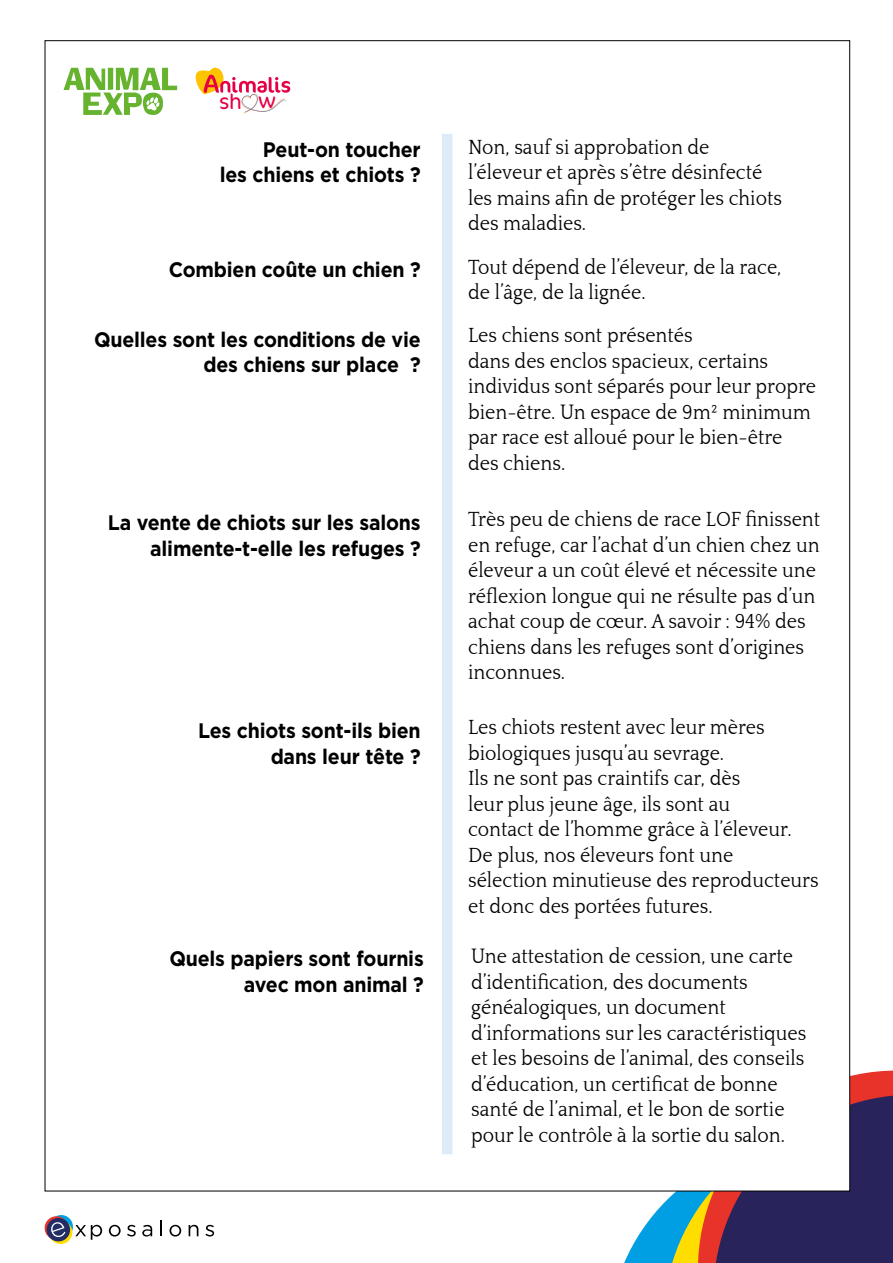
<style>
.page{position:relative;width:893px;height:1263px;background:#fff}
.page>*{position:absolute;margin:0;border:0;box-sizing:border-box;transform-origin:0 0}
.t1{font:300 21.45px "Cocon OT";color:#e50046}
.t2{font:21px/25.5px "Quattrocento";color:#000;scale:.93 1}
.t3{font:700 21px "Gotham HTF";letter-spacing:-.01em;color:#000;scale:.93 1}
</style>
<div class="page">
<svg style="left:608px;top:1070px;width:285px;height:193px;background:#585273"></svg>
<svg style="left:49px;top:1215px;width:24px;height:23px"></svg>
<svg style="left:49px;top:1220px;width:23px;height:24px"></svg>
<svg style="left:45px;top:1216px;width:23px;height:24px"></svg>
<div style="left:47px;top:1218px;width:23px;height:23px;background:#222c65;border-radius:50%"></div>
<svg style="left:50px;top:1221px;width:15px;height:16px"></svg>
<svg style="left:75px;top:1225px;width:27px;height:15px"></svg>
<svg style="left:109px;top:1225px;width:12px;height:11px"></svg>
<svg style="left:127px;top:1225px;width:9px;height:11px"></svg>
<svg style="left:142px;top:1225px;width:10px;height:11px"></svg>
<svg style="left:160px;top:1220px;width:2px;height:16px"></svg>
<svg style="left:169px;top:1225px;width:12px;height:11px"></svg>
<svg style="left:189px;top:1225px;width:9px;height:11px"></svg>
<svg style="left:205px;top:1225px;width:9px;height:11px"></svg>
<div style="left:45px;top:41px;width:805px;height:1150px;background:#fff"></div>
<svg style="left:195px;top:67px;width:96px;height:28px"></svg>
<img style="left:242px;top:94px;width:46px;height:19px">
<svg style="left:64px;top:68px;width:113px;height:47px"></svg>
<div style="left:442px;top:134px;width:10px;height:1020px;background:#ddebf9"></div>
<p class="t1" style="left:219px;top:89px;width:58px">sh w</p>
<p class="t3" style="left:263px;top:137px;width:171px">Peut-on toucher</p>
<p class="t3" style="left:220px;top:163px;width:218px">les chiens et chiots ?</p>
<p class="t3" style="left:169px;top:257px;width:272px">Combien coûte un chien ?</p>
<p class="t3" style="left:94px;top:327px;width:353px">Quelles sont les conditions de vie</p>
<p class="t3" style="left:203px;top:352px;width:235px">des chiens sur place ?</p>
<p class="t3" style="left:108px;top:511px;width:338px">La vente de chiots sur les salons</p>
<p class="t3" style="left:150px;top:536px;width:292px">alimente-t-elle les refuges ?</p>
<p class="t3" style="left:198px;top:718px;width:241px">Les chiots sont-ils bien</p>
<p class="t3" style="left:271px;top:744px;width:163px">dans leur tête ?</p>
<p class="t3" style="left:169px;top:947px;width:275px">Quels papiers sont fournis</p>
<p class="t3" style="left:244px;top:972px;width:195px">avec mon animal ?</p>
<p class="t2" style="left:468px;top:135px;width:261px">Non, sauf si approbation de</p>
<p class="t2" style="left:468px;top:160px;width:318px">l’éleveur et après s’être désinfecté</p>
<p class="t2" style="left:468px;top:186px;width:339px">les mains afin de protéger les chiots</p>
<p class="t2" style="left:468px;top:211px;width:128px">des maladies.</p>
<p class="t2" style="left:468px;top:255px;width:338px">Tout dépend de l’éleveur, de la race,</p>
<p class="t2" style="left:468px;top:280px;width:192px">de l’âge, de la lignée.</p>
<p class="t2" style="left:468px;top:323px;width:243px">Les chiens sont présentés</p>
<p class="t2" style="left:468px;top:349px;width:324px">dans des enclos spacieux, certains</p>
<p class="t2" style="left:468px;top:374px;width:376px">individus sont séparés pour leur propre bien-être. Un espace de 9m² minimum par race est alloué pour le bien-être</p>
<p class="t2" style="left:468px;top:451px;width:106px">des chiens.</p>
<p class="t2" style="left:468px;top:507px;width:380px">Très peu de chiens de race LOF finissent en refuge, car l’achat d’un chien chez un éleveur a un coût élevé et nécessite une réflexion longue qui ne résulte pas d’un achat coup de cœur. A savoir : 94% des chiens dans les refuges sont d’origines inconnues.</p>
<p class="t2" style="left:468px;top:715px;width:320px">Les chiots restent avec leur mères</p>
<p class="t2" style="left:468px;top:741px;width:277px">biologiques jusqu’au sevrage.</p>
<p class="t2" style="left:468px;top:766px;width:294px">Ils ne sont pas craintifs car, dès</p>
<p class="t2" style="left:468px;top:792px;width:283px">leur plus jeune âge, ils sont au</p>
<p class="t2" style="left:468px;top:817px;width:350px">contact de l’homme grâce à l’éleveur.</p>
<p class="t2" style="left:468px;top:843px;width:287px">De plus, nos éleveurs font une</p>
<p class="t2" style="left:468px;top:868px;width:379px">sélection minutieuse des reproducteurs</p>
<p class="t2" style="left:468px;top:894px;width:264px">et donc des portées futures.</p>
<p class="t2" style="left:471px;top:944px;width:347px">Une attestation de cession, une carte d’identification, des documents</p>
<p class="t2" style="left:471px;top:995px;width:275px">généalogiques, un document</p>
<p class="t2" style="left:471px;top:1021px;width:362px">d’informations sur les caractéristiques</p>
<p class="t2" style="left:471px;top:1046px;width:360px">et les besoins de l’animal, des conseils d’éducation, un certificat de bonne</p>
<p class="t2" style="left:471px;top:1097px;width:338px">santé de l’animal, et le bon de sortie</p>
<p class="t2" style="left:471px;top:1123px;width:339px">pour le contrôle à la sortie du salon.</p>
</div>
